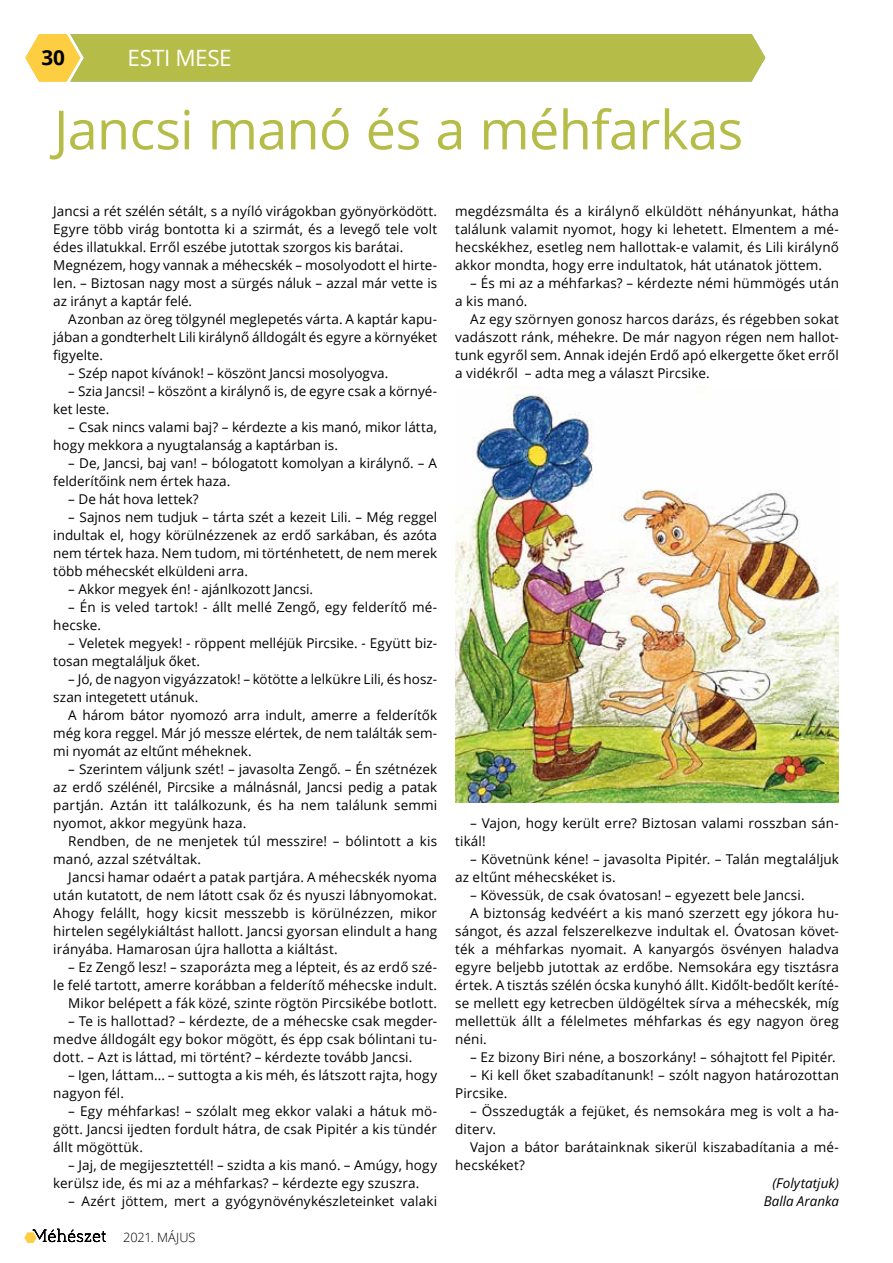
<style>
.page{position:relative;width:893px;height:1263px;background:#fff}
.page>*{position:absolute;margin:0;border:0;box-sizing:border-box;transform-origin:0 0}
.t1{font:54px "Open Sans";letter-spacing:-.01em;color:#b5bc47}
.t2{font:22.5px "Open Sans";letter-spacing:-.015em;color:#fff}
.t3{font:700 20.7px "Open Sans";color:#000}
.t4{font:13.5px/18px "Open Sans";letter-spacing:.01em;color:#000}
.t5{font:italic 13.5px/18.3px "Open Sans";color:#000;text-align:right}
.t6{font:300 12.75px "Open Sans";letter-spacing:-.005em;color:#000}
</style>
<div class="page">
<svg style="left:25px;top:34px;width:740px;height:48px;background:#babe4c"></svg>
<svg style="left:24px;top:1229px;width:82px;height:14px"></svg>
<img style="left:455px;top:388px;width:384px;height:414px">
<h3 class="t3" style="left:41px;top:44px;width:25px">30</h3>
<h2 class="t2" style="left:128px;top:43px;width:105px">ESTI MESE</h2>
<h1 class="t1" style="left:54px;top:93px;width:691px">Jancsi manó és a méhfarkas</h1>
<p class="t4" style="left:53px;top:202px;width:385px">Jancsi a rét szélén sétált, s a nyíló virágokban gyönyörködött.<br>Egyre több virág bontotta ki a szirmát, és a levegő tele volt édes illatukkal. Erről eszébe jutottak szorgos kis barátai.<br>Megnézem, hogy vannak a méhecskék – mosolyodott el hirte&shy;len. – Biztosan nagy most a sürgés náluk – azzal már vette is az irányt a kaptár felé.</p>
<p class="t4" style="left:53px;top:310px;width:385px;text-align:justify;text-indent:15px">Azonban az öreg tölgynél meglepetés várta. A kaptár kapu&shy;jában a gondterhelt Lili királynő álldogált és egyre a környéket figyelte.</p>
<p class="t4" style="left:68px;top:364px;width:322px">– Szép napot kívánok! – köszönt Jancsi mosolyogva.</p>
<p class="t4" style="left:53px;top:382px;width:385px;text-indent:15px">– Szia Jancsi! – köszönt a királynő is, de egyre csak a környé&shy;ket leste.</p>
<p class="t4" style="left:53px;top:418px;width:385px;text-indent:15px">– Csak nincs valami baj? – kérdezte a kis manó, mikor látta, hogy mekkora a nyugtalanság a kaptárban is.</p>
<p class="t4" style="left:53px;top:454px;width:385px;text-indent:15px">– De, Jancsi, baj van! – bólogatott komolyan a királynő. – A felderítőink nem értek haza.</p>
<p class="t4" style="left:68px;top:490px;width:132px">– De hát hova lettek?</p>
<p class="t4" style="left:53px;top:508px;width:385px;text-align:justify;text-indent:15px">– Sajnos nem tudjuk – tárta szét a kezeit Lili. – Még reggel indultak el, hogy körülnézzenek az erdő sarkában, és azóta nem tértek haza. Nem tudom, mi történhetett, de nem merek több méhecskét elküldeni arra.</p>
<p class="t4" style="left:68px;top:580px;width:246px">– Akkor megyek én! - ajánlkozott Jancsi.</p>
<p class="t4" style="left:53px;top:598px;width:385px;text-indent:15px">– Én is veled tartok! - állt mellé Zengő, egy felderítő mé&shy;hecske.</p>
<p class="t4" style="left:53px;top:634px;width:385px;text-indent:15px">– Veletek megyek! - röppent melléjük Pircsike. - Együtt biz&shy;tosan megtaláljuk őket.</p>
<p class="t4" style="left:53px;top:670px;width:385px;text-indent:15px">– Jó, de nagyon vigyázzatok! – kötötte a lelkükre Lili, és hos - szan integetett utánuk.</p>
<p class="t4" style="left:53px;top:706px;width:385px;text-align:justify;text-indent:15px">A három bátor nyomozó arra indult, amerre a felderítők még kora reggel. Már jó messze elértek, de nem találták sem&shy;mi nyomát az eltűnt méheknek.</p>
<p class="t4" style="left:53px;top:760px;width:385px;text-align:justify;text-indent:15px">– Szerintem váljunk szét! – javasolta Zengő. – Én szétnézek az erdő szélénél, Pircsike a málnásnál, Jancsi pedig a patak partján. Aztán itt találkozunk, és ha nem találunk semmi nyomot, akkor megyünk haza.</p>
<p class="t4" style="left:53px;top:832px;width:385px;text-indent:15px">Rendben, de ne menjetek túl messzire! – bólintott a kis manó, azzal szétváltak.</p>
<p class="t4" style="left:53px;top:868px;width:385px;text-align:justify;text-indent:15px">Jancsi hamar odaért a patak partjára. A méhecskék nyoma után kutatott, de nem látott csak őz és nyuszi lábnyomokat.<br>Ahogy felállt, hogy kicsit messzebb is körülnézzen, mikor hirtelen segélykiáltást hallott. Jancsi gyorsan elindult a hang irányába. Hamarosan újra hallotta a kiáltást.</p>
<p class="t4" style="left:53px;top:958px;width:385px;text-align:right">– Ez Zengő lesz! – szaporázta meg a lépteit, és az erdő szé-<br>le felé tartott, amerre korábban a felderítő méhecske indult.<br>Mikor belépett a fák közé, szinte rögtön Pircsikébe botlott.</p>
<p class="t4" style="left:53px;top:1012px;width:385px;text-align:justify;text-indent:15px">– Te is hallottad? – kérdezte, de a méhecske csak megder&shy;medve álldogált egy bokor mögött, és épp csak bólintani tu&shy;dott. – Azt is láttad, mi történt? – kérdezte tovább Jancsi.</p>
<p class="t4" style="left:53px;top:1066px;width:385px;text-indent:15px">– Igen, láttam... – suttogta a kis méh, és látszott rajta, hogy nagyon fél.</p>
<p class="t4" style="left:53px;top:1102px;width:385px;text-align:justify;text-indent:15px">– Egy méhfarkas! – szólalt meg ekkor valaki a hátuk mö&shy;gött. Jancsi ijedten fordult hátra, de csak Pipitér a kis tündér állt mögöttük.</p>
<p class="t4" style="left:53px;top:1156px;width:385px;text-indent:15px">– Jaj, de megijesztettél! – szidta a kis manó. – Amúgy, hogy kerülsz ide, és mi az a méhfarkas? – kérdezte egy szuszra.</p>
<p class="t4" style="left:68px;top:1192px;width:370px">– Azért jöttem, mert a gyógynövénykészleteinket valaki</p>
<p class="t6" style="left:123px;top:1228px;width:74px">2021. MÁJUS</p>
<p class="t4" style="left:455px;top:202px;width:385px;text-align:justify">megdézsmálta és a királynő elküldött néhányunkat, hátha találunk valamit nyomot, hogy ki lehetett. Elmentem a mé&shy;hecskékhez, esetleg nem hallottak-e valamit, és Lili királynő akkor mondta, hogy erre indultatok, hát utánatok jöttem.</p>
<p class="t4" style="left:455px;top:274px;width:385px;text-indent:15px">– És mi az a méhfarkas? – kérdezte némi hümmögés után a kis manó.</p>
<p class="t4" style="left:455px;top:310px;width:385px;text-align:justify;text-indent:15px">Az egy szörnyen gonosz harcos darázs, és régebben sokat vadászott ránk, méhekre. De már nagyon régen nem hallot&shy;tunk egyről sem. Annak idején Erdő apó elkergette őket erről a vidékről – adta meg a választ Pircsike.</p>
<p class="t4" style="left:455px;top:814px;width:385px;text-indent:15px">– Vajon, hogy került erre? Biztosan valami rosszban sán&shy;tikál!</p>
<p class="t4" style="left:455px;top:850px;width:385px;text-indent:15px">– Követnünk kéne! – javasolta Pipitér. – Talán megtaláljuk az eltűnt méhecskéket is.</p>
<p class="t4" style="left:470px;top:886px;width:336px">– Kövessük, de csak óvatosan! – egyezett bele Jancsi.</p>
<p class="t4" style="left:470px;top:904px;width:370px">A biztonság kedvéért a kis manó szerzett egy jókora hu-</p>
<p class="t4" style="left:455px;top:922px;width:385px">sángot, és azzal felszerelkezve indultak el. Óvatosan követ-</p>
<p class="t4" style="left:455px;top:940px;width:385px">ték a méhfarkas nyomait. A kanyargós ösvényen haladva</p>
<p class="t4" style="left:455px;top:958px;width:385px">egyre beljebb jutottak az erdőbe. Nemsokára egy tisztásra</p>
<p class="t4" style="left:455px;top:976px;width:385px">értek. A tisztás szélén ócska kunyhó állt. Kidőlt-bedőlt keríté-</p>
<p class="t4" style="left:455px;top:994px;width:385px">se mellett egy ketrecben üldögéltek sírva a méhecskék, míg</p>
<p class="t4" style="left:455px;top:1012px;width:385px">mellettük állt a félelmetes méhfarkas és egy nagyon öreg</p>
<p class="t4" style="left:455px;top:1030px;width:33px">néni.</p>
<p class="t4" style="left:470px;top:1048px;width:367px">– Ez bizony Biri néne, a boszorkány! – sóhajtott fel Pipitér.</p>
<p class="t4" style="left:455px;top:1066px;width:385px;text-indent:15px">– Ki kell őket szabadítanunk! – szólt nagyon határozottan<br>Pircsike.</p>
<p class="t4" style="left:455px;top:1102px;width:385px;text-indent:15px">– Összedugták a fejüket, és nemsokára meg is volt a ha&shy;diterv.</p>
<p class="t4" style="left:455px;top:1138px;width:385px;text-indent:15px">Vajon a bátor barátainknak sikerül kiszabadítania a mé&shy;hecskéket?</p>
<p class="t5" style="left:764px;top:1173px;width:77px">(Folytatjuk)<br>Balla Aranka</p>
</div>
